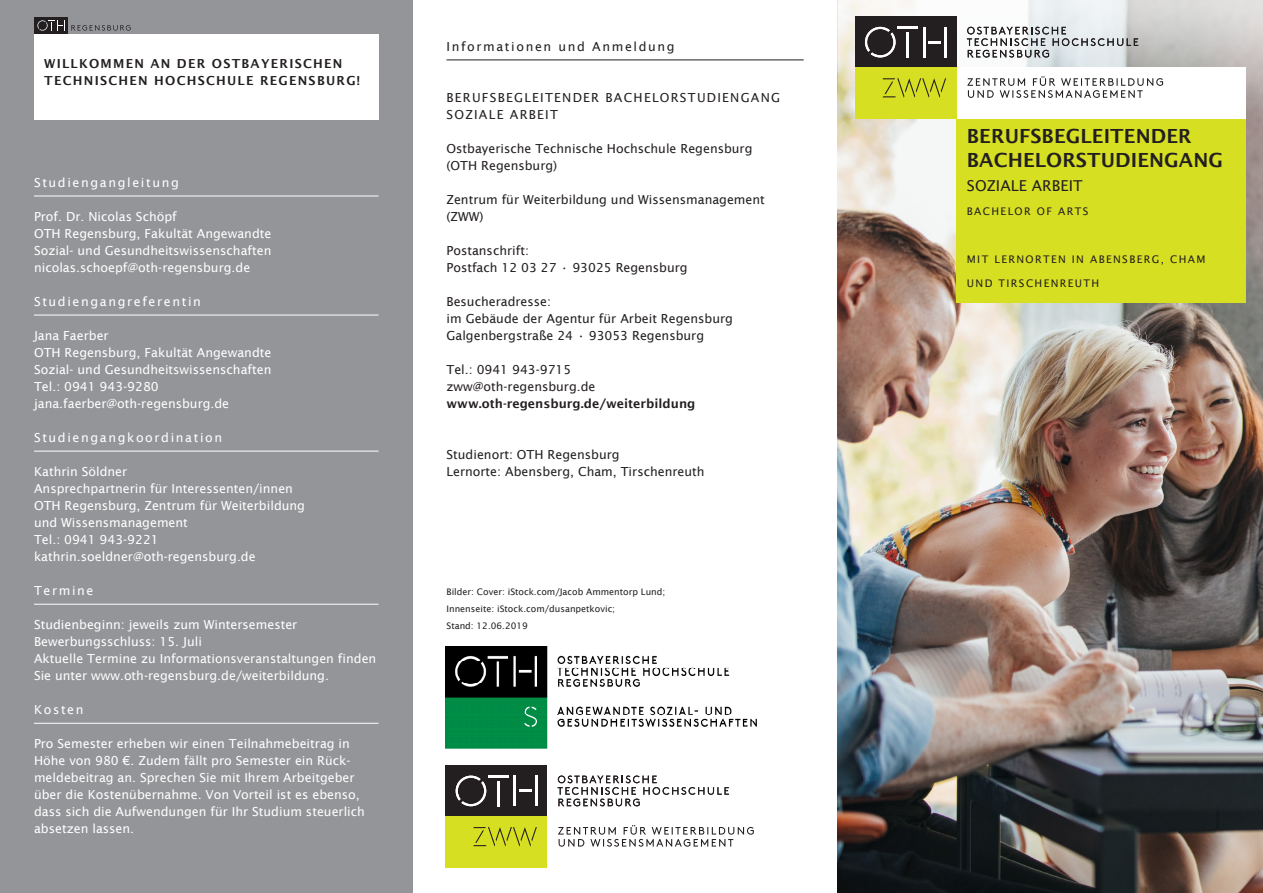
<style>
.page{position:relative;width:1263px;height:893px;background:#fff}
.page>*{position:absolute;margin:0;border:0;box-sizing:border-box;transform-origin:0 0}
.Fliesstext_Titel{font:600 19.5px "Lucida Sans";letter-spacing:.005em;color:#231f20}
.Fliesstext_Titel-2{font:15px "Lucida Sans";letter-spacing:.005em;color:#231f20}
.Fließtext_8_5_11pt{font:12.45px/17px "Lucida Sans";color:#fff}
.Fließtext_8_5_11pt-2{font:12.45px/17px "Lucida Sans";color:#231f20}
.Headline_Unterstrich{font:12.45px "Lucida Sans";letter-spacing:.13em;color:#fff}
.Fließtext_8_5_11pt-3{font:600 12.45px/17px "Lucida Sans";letter-spacing:.1em;color:#231f20}
.Fließtext_8_5_11pt-4{font:12.45px "Lucida Sans";letter-spacing:.1em;color:#231f20}
.Fließtext_8_5_11pt-5{font:600 12.45px "Lucida Sans";color:#231f20}
.Headline_Unterstrich-2{font:12.45px "Lucida Sans";letter-spacing:.13em;color:#231f20}
.Fliesstext_Titel-3{font:10.5px "Lucida Sans";letter-spacing:.13em;color:#231f20}
.Fließtext_8_5_11pt-6{font:9px "Lucida Sans";color:#231f20}
</style>
<div class="page">
<img style="left:838px;top:119px;width:425px;height:774px">
<div style="left:0;top:0;width:412px;height:893px;background:#939598"></div>
<hr style="left:34px;top:196px;width:344px;height:1px;background:#fff">
<hr style="left:34px;top:315px;width:344px;height:1px;background:#fff">
<hr style="left:34px;top:451px;width:344px;height:1px;background:#fff">
<hr style="left:34px;top:604px;width:344px;height:1px;background:#fff">
<hr style="left:34px;top:723px;width:344px;height:1px;background:#fff">
<hr style="left:446px;top:60px;width:358px;height:1px;background:#231f20">
<div style="left:34px;top:17px;width:34px;height:17px;background:#231f20"></div>
<svg style="left:37px;top:20px;width:28px;height:11px"></svg>
<svg style="left:71px;top:25px;width:60px;height:6px"></svg>
<div style="left:957px;top:118px;width:289px;height:185px;background:#d6df21"></div>
<div style="left:34px;top:34px;width:344px;height:85px;background:#fff"></div>
<img style="left:445px;top:646px;width:312px;height:102px">
<div style="left:445px;top:765px;width:102px;height:51px;background:#231f20"></div>
<div style="left:445px;top:816px;width:102px;height:51px;background:#d6df21"></div>
<hr style="left:488px;top:776px;width:20px;height:2px;background:#fff">
<hr style="left:497px;top:781px;width:2px;height:25px;background:#fff">
<svg style="left:519px;top:790px;width:13px;height:2px"></svg>
<hr style="left:514px;top:776px;width:2px;height:30px;background:#fff">
<hr style="left:535px;top:776px;width:2px;height:30px;background:#fff">
<svg style="left:456px;top:776px;width:30px;height:30px"></svg>
<svg style="left:558px;top:775px;width:171px;height:31px"></svg>
<svg style="left:473px;top:827px;width:64px;height:19px"></svg>
<svg style="left:558px;top:825px;width:196px;height:22px"></svg>
<svg style="left:838px;top:0;width:425px;height:119px"></svg>
<div style="left:855px;top:17px;width:102px;height:51px;background:#231f20"></div>
<div style="left:957px;top:68px;width:289px;height:51px;background:#fff"></div>
<div style="left:855px;top:68px;width:102px;height:51px;background:#d6df21"></div>
<hr style="left:897px;top:27px;width:20px;height:2px;background:#fff">
<hr style="left:906px;top:32px;width:2px;height:25px;background:#fff">
<svg style="left:928px;top:41px;width:13px;height:2px"></svg>
<hr style="left:923px;top:27px;width:2px;height:30px;background:#fff">
<hr style="left:944px;top:27px;width:2px;height:30px;background:#fff">
<svg style="left:865px;top:27px;width:30px;height:30px"></svg>
<svg style="left:967px;top:27px;width:171px;height:31px"></svg>
<svg style="left:882px;top:78px;width:64px;height:20px"></svg>
<svg style="left:967px;top:76px;width:196px;height:22px"></svg>
<p class="Fließtext_8_5_11pt-3" style="left:44px;top:55px;width:317px">WILLKOMMEN AN DER OSTBAYERISCHEN<br>TECHNISCHEN HOCHSCHULE REGENSBURG!</p>
<p class="Headline_Unterstrich" style="left:34px;top:176px;width:146px">Studiengangleitung</p>
<p class="Fließtext_8_5_11pt" style="left:34px;top:208px;width:144px">Prof. Dr. Nicolas Schöpf</p>
<p class="Fließtext_8_5_11pt" style="left:34px;top:225px;width:239px">OTH Regensburg, Fakultät Angewandte<br>Sozial- und Gesundheitswissenschaften</p>
<p class="Fließtext_8_5_11pt" style="left:34px;top:259px;width:218px">nicolas.schoepf@oth-regensburg.de</p>
<p class="Headline_Unterstrich" style="left:34px;top:295px;width:168px">Studiengangreferentin</p>
<p class="Fließtext_8_5_11pt" style="left:34px;top:327px;width:239px">Jana Faerber<br>OTH Regensburg, Fakultät Angewandte<br>Sozial- und Gesundheitswissenschaften</p>
<p class="Fließtext_8_5_11pt" style="left:34px;top:378px;width:126px">Tel.: 0941 943-9280</p>
<p class="Fließtext_8_5_11pt" style="left:34px;top:395px;width:197px">jana.faerber@oth-regensburg.de</p>
<p class="Headline_Unterstrich" style="left:34px;top:431px;width:190px">Studiengangkoordination</p>
<p class="Fließtext_8_5_11pt" style="left:34px;top:463px;width:260px">Kathrin Söldner<br>Ansprechpartnerin für Interessenten/innen</p>
<p class="Fließtext_8_5_11pt" style="left:34px;top:497px;width:273px">OTH Regensburg, Zentrum für Weiterbildung und Wissensmanagement</p>
<p class="Fließtext_8_5_11pt" style="left:34px;top:531px;width:126px">Tel.: 0941 943-9221</p>
<p class="Fließtext_8_5_11pt" style="left:34px;top:548px;width:223px">kathrin.soeldner@oth-regensburg.de</p>
<p class="Headline_Unterstrich" style="left:34px;top:584px;width:61px">Termine</p>
<p class="Fließtext_8_5_11pt" style="left:34px;top:616px;width:265px">Studienbeginn: jeweils zum Wintersemester</p>
<p class="Fließtext_8_5_11pt" style="left:34px;top:633px;width:169px">Bewerbungsschluss: 15. Juli</p>
<p class="Fließtext_8_5_11pt" style="left:34px;top:650px;width:344px">Aktuelle Termine zu Informationsveranstaltungen finden<br>Sie unter www.oth-regensburg.de/weiterbildung.</p>
<p class="Headline_Unterstrich" style="left:34px;top:703px;width:51px">Kosten</p>
<p class="Fließtext_8_5_11pt" style="left:34px;top:735px;width:332px">Pro Semester erheben wir einen Teilnahmebeitrag in Höhe von 980 €. Zudem fällt pro Semester ein Rück&shy;meldebeitrag an. Sprechen Sie mit Ihrem Arbeitgeber über die Kostenübernahme. Von Vorteil ist es ebenso, dass sich die Aufwendungen für Ihr Studium steuerlich absetzen lassen.</p>
<p class="Headline_Unterstrich-2" style="left:446px;top:39px;width:230px">Informationen und Anmeldung</p>
<p class="Fließtext_8_5_11pt-4" style="left:446px;top:90px;width:335px">BERUFSBEGLEITENDER BACHELORSTUDIENGANG</p>
<p class="Fließtext_8_5_11pt-4" style="left:446px;top:108px;width:113px">SOZIALE ARBEIT</p>
<p class="Fließtext_8_5_11pt-2" style="left:446px;top:140px;width:307px">Ostbayerische Technische Hochschule Regensburg</p>
<p class="Fließtext_8_5_11pt-2" style="left:446px;top:157px;width:112px">(OTH Regensburg)</p>
<p class="Fließtext_8_5_11pt-2" style="left:446px;top:191px;width:320px">Zentrum für Weiterbildung und Wissensmanagement (ZWW)</p>
<p class="Fließtext_8_5_11pt-2" style="left:446px;top:242px;width:243px">Postanschrift:<br>Postfach 12 03 27 • 93025 Regensburg</p>
<p class="Fließtext_8_5_11pt-2" style="left:446px;top:293px;width:288px">Besucheradresse:<br>im Gebäude der Agentur für Arbeit Regensburg</p>
<p class="Fließtext_8_5_11pt-2" style="left:446px;top:327px;width:259px">Galgenbergstraße 24 • 93053 Regensburg</p>
<p class="Fließtext_8_5_11pt-2" style="left:446px;top:361px;width:126px">Tel.: 0941 943-9715</p>
<p class="Fließtext_8_5_11pt-2" style="left:446px;top:378px;width:151px">zww@oth-regensburg.de</p>
<p class="Fließtext_8_5_11pt-5" style="left:446px;top:397px;width:250px">www.oth-regensburg.de/weiterbildung</p>
<p class="Fließtext_8_5_11pt-2" style="left:446px;top:446px;width:260px">Studienort: OTH Regensburg<br>Lernorte: Abensberg, Cham, Tirschenreuth</p>
<p class="Fließtext_8_5_11pt-6" style="left:446px;top:587px;width:220px">Bilder: Cover: iStock.com/Jacob Ammentorp Lund;</p>
<p class="Fließtext_8_5_11pt-6" style="left:446px;top:604px;width:170px">Innenseite: iStock.com/dusanpetkovic;</p>
<p class="Fließtext_8_5_11pt-6" style="left:446px;top:621px;width:83px">Stand: 12.06.2019</p>
<p class="Fliesstext_Titel" style="left:967px;top:125px;width:226px">BERUFSBEGLEITENDER</p>
<p class="Fliesstext_Titel" style="left:967px;top:149px;width:258px">BACHELORSTUDIENGANG</p>
<p class="Fliesstext_Titel-2" style="left:967px;top:177px;width:117px">SOZIALE ARBEIT</p>
<p class="Fliesstext_Titel-3" style="left:967px;top:205px;width:123px">BACHELOR OF ARTS</p>
<p class="Fliesstext_Titel-3" style="left:967px;top:253px;width:240px">MIT LERNORTEN IN ABENSBERG, CHAM</p>
<p class="Fliesstext_Titel-3" style="left:967px;top:277px;width:134px">UND TIRSCHENREUTH</p>
</div>
